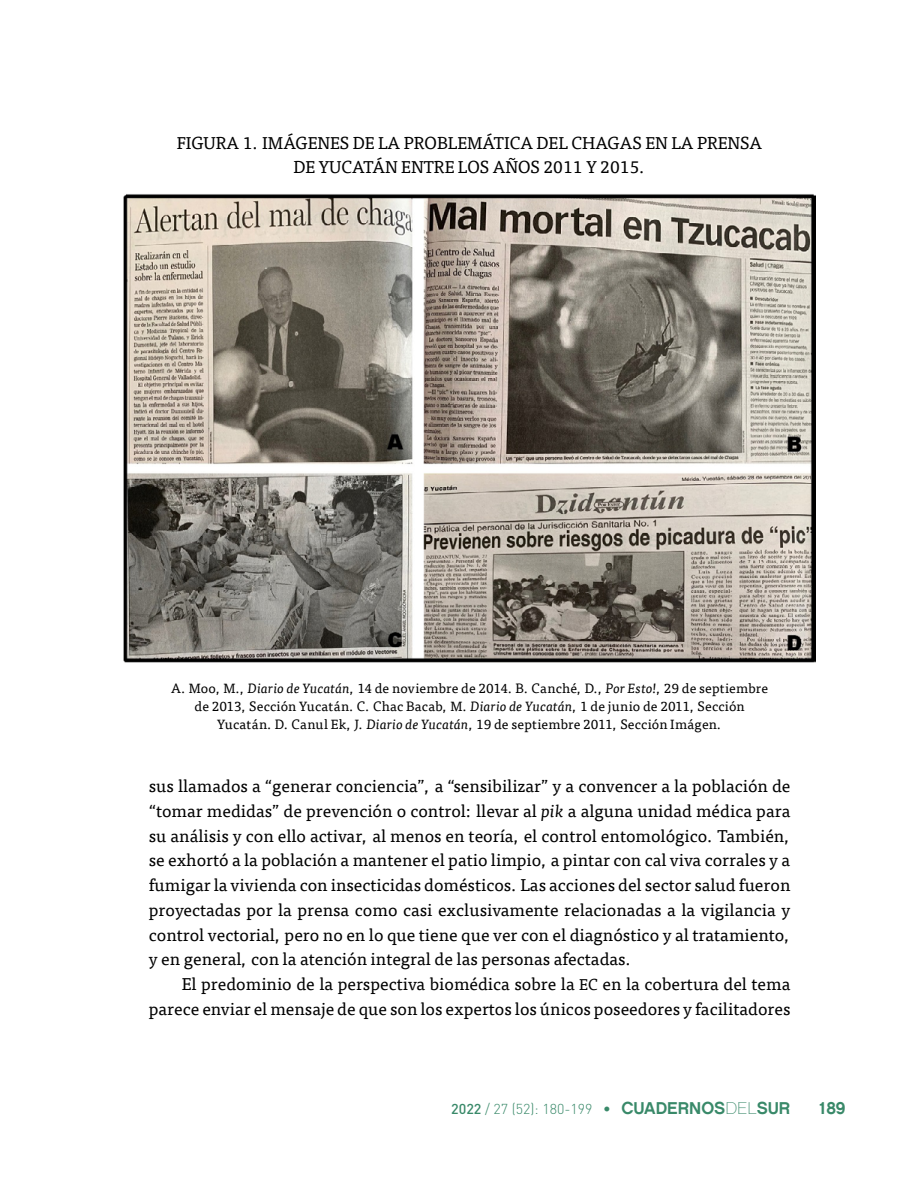
<style>
.page{position:relative;width:918px;height:1188px;background:#fff}
.page>*{position:absolute;margin:0;border:0;box-sizing:border-box;transform-origin:0 0}
.t1{font:17.25px/24.8px "FF Tisa Pro";color:#000;text-align:justify}
.t2{font:17.25px "Chalet New York Nineteen Sixty";color:#398969}
.t3{font:300 14.25px "DIN Pro";color:#398969}
.t4{font:13.5px/18px "FF Tisa Pro";letter-spacing:.01em;color:#000;text-align:center}
.s1{font-style:italic}
.s2{font-size:15.75px}
.s3{font-weight:500}
.s4{font-weight:500;font-size:15px}
.s5{font-family:"Chalet New York Nineteen Sixty";font-weight:400;font-size:17.25px}
.s6{font-family:"Chalet Paris Nineteen Sixty";font-weight:400;font-size:17.25px}
</style>
<div class="page">
<img style="left:123px;top:194px;width:693px;height:469px">
<p class="t1" style="left:177px;top:129px;width:587px;text-align:center">FIGURA 1. IMÁGENES DE LA PROBLEMÁTICA DEL CHAGAS EN LA PRENSA<br>DE YUCATÁN ENTRE LOS AÑOS 2011 Y 2015.</p>
<p class="t4" style="left:171px;top:678px;width:599px">A. Moo, M., <span class="s1">Diario de Yucatán</span>, 14 de noviembre de 2014. B. Canché, D., <span class="s1">Por Esto!</span>, 29 de septiembre de 2013, Sección Yucatán. C. Chac Bacab, M. <span class="s1">Diario de Yucatán</span>, 1 de junio de 2011, Sección<br>Yucatán. D. Canul Ek, J. <span class="s1">Diario de Yucatán</span>, 19 de septiembre 2011, Sección Imágen.</p>
<p class="t1" style="left:149px;top:773px;width:643px">sus llamados a “generar conciencia”, a “sensibilizar” y a convencer a la población de “tomar medidas” de prevención o control: llevar al <span class="s1">pik</span> a alguna unidad médica para su análisis y con ello activar, al menos en teoría, el control entomológico. También, se exhortó a la población a mantener el patio limpio, a pintar con cal viva corrales y a fumigar la vivienda con insecticidas domésticos. Las acciones del sector salud fueron proyectadas por la prensa como casi exclusivamente relacionadas a la vigilancia y control vectorial, pero no en lo que tiene que ver con el diagnóstico y al tratamiento, y en general, con la atención integral de las personas afectadas.</p>
<p class="t1" style="left:149px;top:971px;width:643px;text-align:right">El predominio de la perspectiva biomédica sobre la <span class="s2">EC</span> en la cobertura del tema parece enviar el mensaje de que son los expertos los únicos poseedores y facilitadores</p>
<p class="t3" style="left:451px;top:1099px;width:341px"><span class="s3">2022</span> / 27 (52): 180-199 <span class="s4">•</span> <span class="s5">CUADERNOS</span><span class="s6">DEL</span><span class="s5">SUR</span></p>
<p class="t2" style="left:819px;top:1097px;width:28px">189</p>
</div>
